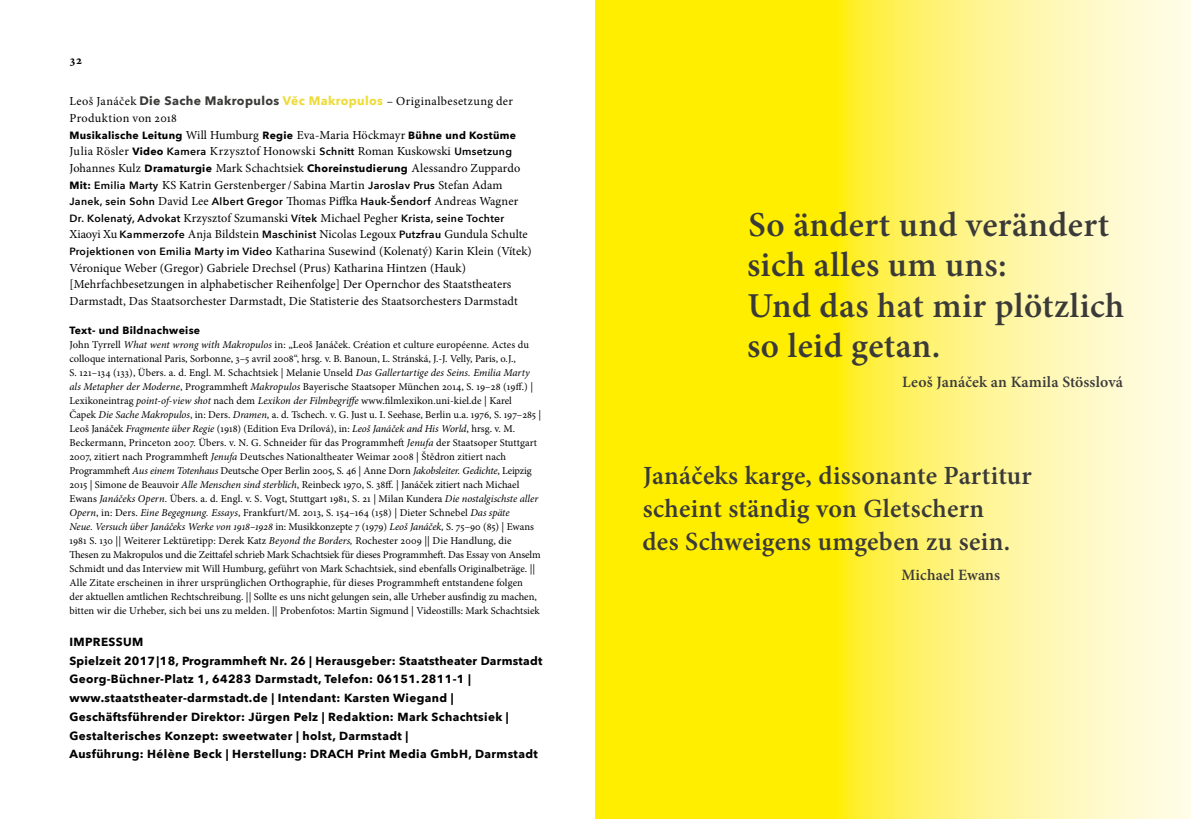
<style>
.page{position:relative;width:1191px;height:819px;background:#fff}
.page>*{position:absolute;margin:0;border:0;box-sizing:border-box;transform-origin:0 0}
.t1{font:600 35px/40.2px "Minion Pro";letter-spacing:.01em;color:#3a3a39}
.t2{font:600 26.25px/33.2px "Minion Pro";letter-spacing:.01em;color:#3a3a39}
.t3{font:600 15.75px "Minion Pro";letter-spacing:.005em;color:#3a3a39}
.t4{font:12.25px/16.6px "Minion Pro";letter-spacing:.01em;color:#000}
.t5{font:12.25px/16.6px "Minion Pro";letter-spacing:.03em;color:#000}
.t6{font:700 12.25px "Minion Pro";color:#000}
.t7{font:700 11.72px/18.7px "Avenir Next";letter-spacing:.03em;color:#000}
.t8{font:10.5px/14px "Minion Pro";color:#000}
.t9{font:600 10.5px/16.6px "Avenir Next";letter-spacing:.03em;color:#000}
.t10{font:700 10.5px "Avenir Next";letter-spacing:.03em;color:#000}
.s1{font-family:"Avenir Next";font-weight:700;color:#3a3a39}
.s2{font-family:"Avenir Next";font-weight:700;color:#eedb39}
.s3{font-family:"Minion Pro";font-weight:400;font-size:12.25px}
.s4{font-family:"Avenir Next";font-weight:700;font-size:10.5px}
.s5{font-family:"Avenir Next";font-weight:600;font-size:10.5px}
.s6{font-style:italic}
</style>
<div class="page">
<svg style="left:595px;top:0;width:596px;height:819px;background:#fff25a"></svg>
<p class="t6" style="left:69px;top:51px;width:14px">32</p>
<p class="t5" style="left:69px;top:93px;width:445px">Leoš Janáček <span class="s1">Die Sache Makropulos</span> <span class="s2">Věc Makropulos</span> – Originalbesetzung der<br>Produktion von 2018</p>
<p class="t10" style="left:69px;top:126px;width:448px">Musikalische Leitung <span class="s3">Will Humburg</span> Regie <span class="s3">Eva-Maria Höckmayr</span> Bühne und Kostüme</p>
<p class="t4" style="left:69px;top:143px;width:452px">Julia Rösler <span class="s4">Video</span> <span class="s5">Kamera</span> Krzysztof Honowski <span class="s5">Schnitt</span> Roman Kuskowski <span class="s5">Umsetzung<br></span>Johannes Kulz <span class="s4">Dramaturgie</span> Mark Schachtsiek <span class="s4">Choreinstudierung</span> Alessandro Zuppardo<br><span class="s4">Mit:</span> <span class="s5">Emilia Marty</span> KS Katrin Gerstenberger/ Sabina Martin <span class="s5">Jaroslav Prus</span> Stefan Adam</p>
<p class="t9" style="left:69px;top:193px;width:450px">Janek, sein Sohn <span class="s3">David Lee</span> Albert Gregor <span class="s3">Thomas Piffka</span> Hauk-Šendorf <span class="s3">Andreas Wagner<br></span>Dr. Kolenatý, Advokat <span class="s3">Krzysztof Szumanski</span> Vítek <span class="s3">Michael Pegher</span> Krista, seine Tochter</p>
<p class="t4" style="left:69px;top:226px;width:464px">Xiaoyi Xu <span class="s5">Kammerzofe</span> Anja Bildstein <span class="s5">Maschinist</span> Nicolas Legoux <span class="s5">Putzfrau</span> Gundula Schulte <span class="s5">Projektionen von Emilia Marty im Video</span> Katharina Susewind (Kolenatý) Karin Klein (Vítek)<br>Véronique Weber (Gregor) Gabriele Drechsel (Prus) Katharina Hintzen (Hauk) [Mehrfachbesetzungen in alphabetischer Reihenfolge] Der Opernchor des Staatstheaters Darmstadt, Das Staatsorchester Darmstadt, Die Statisterie des Staatsorchesters Darmstadt</p>
<p class="t10" style="left:69px;top:321px;width:132px">Text- und Bildnachweise</p>
<p class="t8" style="left:69px;top:337px;width:473px">John Tyrrell <span class="s6">What went wrong with Makropulos</span> in: „Leoš Janáček. Création et culture européenne. Actes du colloque international Paris, Sorbonne, 3–5 avril 2008“, hrsg. v. B. Banoun, L. Stránská, J.-J. Velly, Paris, o.J.,<br>S. 121–134 (133), Übers. a. d. Engl. M. Schachtsiek | Melanie Unseld <span class="s6">Das Gallertartige des Seins. Emilia Marty als Metapher der Moderne</span>, Programmheft <span class="s6">Makropulos</span> Bayerische Staatsoper München 2014, S. 19–28 (19ff.) | Lexikoneintrag <span class="s6">point-of-view shot</span> nach dem <span class="s6">Lexikon der Filmbegriffe</span> www.filmlexikon.uni-kiel.de | Karel<br>Čapek <span class="s6">Die Sache Makropulos</span>, in: Ders. <span class="s6">Dramen</span>, a. d. Tschech. v. G. Just u. I. Seehase, Berlin u.a. 1976, S. 197–285 | Leoš Janáček <span class="s6">Fragmente über Regie</span> (1918) (Edition Eva Drílová), in: <span class="s6">Leoš Janáček and His World</span>, hrsg. v. M.<br>Beckermann, Princeton 2007. Übers. v. N. G. Schneider für das Programmheft <span class="s6">Jenufa</span> der Staatsoper Stuttgart 2007, zitiert nach Programmheft <span class="s6">Jenufa</span> Deutsches Nationaltheater Weimar 2008 | Štědron zitiert nach Programmheft <span class="s6">Aus einem Totenhaus</span> Deutsche Oper Berlin 2005, S. 46 | Anne Dorn <span class="s6">Jakobsleiter. Gedichte</span>, Leipzig 2015 | Simone de Beauvoir <span class="s6">Alle Menschen sind sterblich</span>, Reinbeck 1970, S. 38ff. | Janáček zitiert nach Michael Ewans <span class="s6">Janáčeks Opern</span>. Übers. a. d. Engl. v. S. Vogt, Stuttgart 1981, S. 21 | Milan Kundera <span class="s6">Die nostalgischste aller Opern</span>, in: Ders. <span class="s6">Eine Begegnung. Essays</span>, Frankfurt/M. 2013, S. 154–164 (158) | Dieter Schnebel <span class="s6">Das späte<br>Neue. Versuch über Janáčeks Werke von 1918–1928</span> in: Musikkonzepte 7 (1979) <span class="s6">Leoš Janáček,</span> S. 75–90 (85) | Ewans 1981 S. 130 || Weiterer Lektüretipp: Derek Katz <span class="s6">Beyond the Borders,</span> Rochester 2009 || Die Handlung, die Thesen zu Makropulos und die Zeittafel schrieb Mark Schachtsiek für dieses Programmheft. Das Essay von Anselm Schmidt und das Interview mit Will Humburg, geführt von Mark Schachtsiek, sind ebenfalls Originalbeträge. || Alle Zitate erscheinen in ihrer ursprünglichen Orthographie, für dieses Programmheft entstandene folgen<br>der aktuellen amtlichen Rechtschreibung. || Sollte es uns nicht gelungen sein, alle Urheber ausfindig zu machen, bitten wir die Urheber, sich bei uns zu melden. || Probenfotos: Martin Sigmund | Videostills: Mark Schachtsiek</p>
<p class="t7" style="left:69px;top:632px;width:474px">Im pressum<br>Spielzeit 2017|18, Programmheft Nr. 26 | Herausgeber: Staatstheater Darmstadt Georg-Büchner-Platz 1, 64283 Darmstadt, Telefon: 06151.2811-1 | www.staatstheater-darmstadt.de | Intendant: Karsten Wiegand | Geschäftsführender Direktor: Jürgen Pelz | Redaktion: Mark Schachtsiek | Gestalterisches Konzept: sweetwater | holst, Darmstadt |<br>Ausführung: Hélène Beck | Herstellung: Drach Print Media GmbH, Darmstadt</p>
<h1 class="t1" style="left:747px;top:204px;width:379px">So ändert und verändert sich alles um uns:<br>Und das hat mir plötzlich so leid getan.</h1>
<h3 class="t3" style="left:902px;top:370px;width:222px">Leoš Janáček an Kamila Stösslová</h3>
<h2 class="t2" style="left:642px;top:458px;width:391px">Janáčeks karge, dissonante Partitur scheint ständig von Gletschern<br>des Schweigens umgeben zu sein.</h2>
<h3 class="t3" style="left:901px;top:564px;width:100px">Michael Ewans</h3>
</div>
